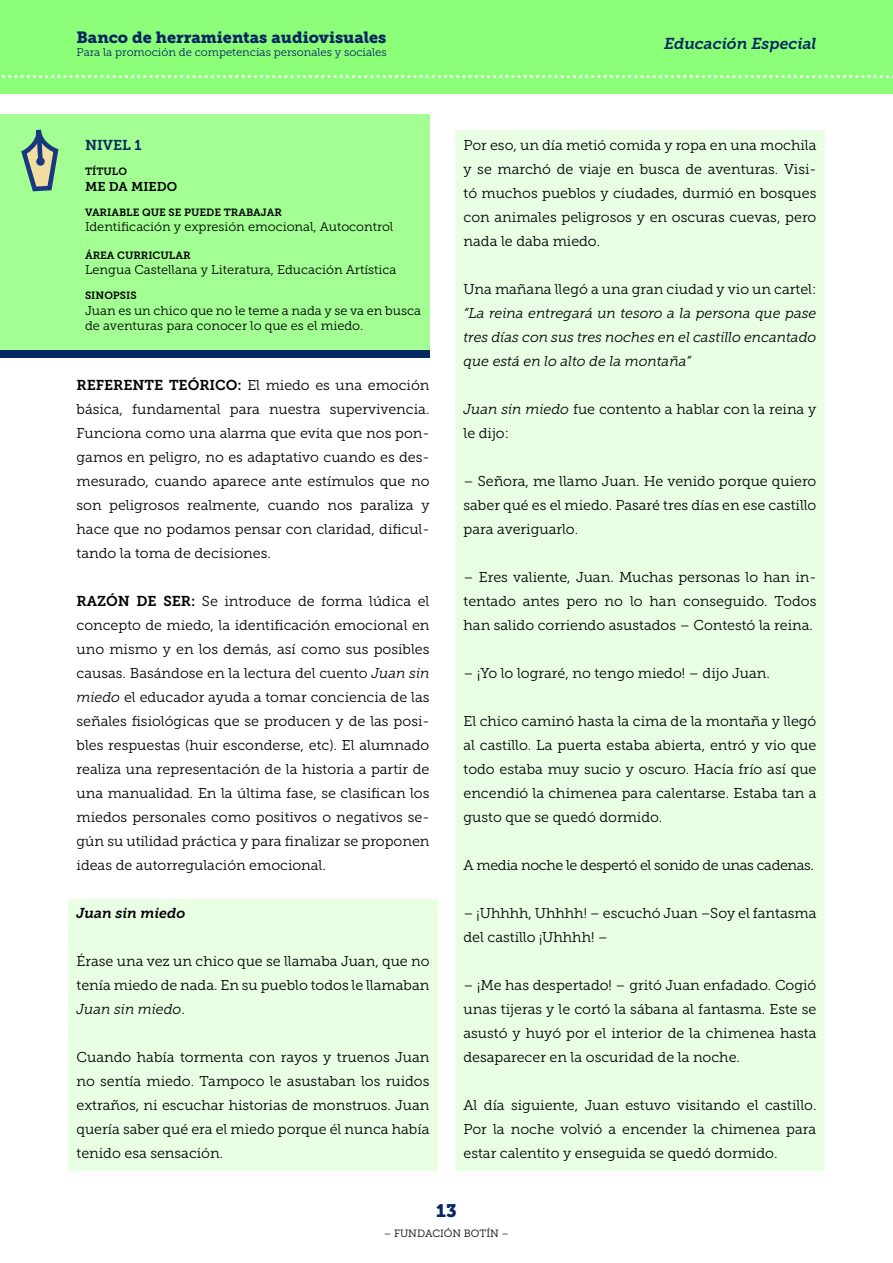
<style>
.page{position:relative;width:893px;height:1263px;background:#fff}
.page>*{position:absolute;margin:0;border:0;box-sizing:border-box;transform-origin:0 0}
.t1{font:18px "Museo Slab 900";color:#052661}
.t2{font:16.2px "Museo Slab 900";color:#052661}
.t3{font:italic 15.75px "Museo Slab 700";color:#052661}
.t4{font:14.25px/24px "Museo Slab 300";color:#000;text-align:justify}
.t5{font:italic 14.25px/24px "Museo Slab 300";color:#000;text-align:justify}
.t6{font:14.25px "Museo Slab 300";letter-spacing:-.025em;color:#000}
.t7{font:italic 14.25px "Museo Slab 700";letter-spacing:-.005em;color:#000}
.t8{font:14.25px "Museo Slab 700";color:#052661}
.t9{font:12.75px/15.3px "Museo Slab 300";color:#000}
.t10{font:12.75px "Museo Slab 700";color:#000}
.t11{font:11.25px "Museo Slab 300";color:#052661}
.t12{font:10.5px "Museo Slab 700";color:#000}
.t13{font:10.5px "Museo Slab 300";color:#000}
.s1{font-family:"Museo Slab 700"}
.s2{font-style:italic}
</style>
<div class="page">
<div style="left:0;top:0;width:893px;height:94px;background:#8cff78"></div>
<svg style="left:2px;top:75px;width:891px;height:3px"></svg>
<div style="left:0;top:115px;width:429px;height:238px;background:#a3ff93"></div>
<div style="left:0;top:350px;width:429px;height:7px;background:#052661"></div>
<div style="left:68px;top:899px;width:370px;height:31px;background:#e8ffe4"></div>
<div style="left:68px;top:923px;width:370px;height:31px;background:#e8ffe4"></div>
<div style="left:68px;top:947px;width:370px;height:79px;background:#e8ffe4"></div>
<div style="left:68px;top:1019px;width:370px;height:31px;background:#e8ffe4"></div>
<div style="left:68px;top:1043px;width:370px;height:127px;background:#e8ffe4"></div>
<div style="left:455px;top:131px;width:370px;height:127px;background:#e8ffe4"></div>
<div style="left:455px;top:251px;width:370px;height:31px;background:#e8ffe4"></div>
<div style="left:455px;top:275px;width:370px;height:31px;background:#e8ffe4"></div>
<div style="left:455px;top:299px;width:370px;height:79px;background:#e8ffe4"></div>
<div style="left:455px;top:371px;width:370px;height:31px;background:#e8ffe4"></div>
<div style="left:455px;top:395px;width:370px;height:55px;background:#e8ffe4"></div>
<div style="left:455px;top:443px;width:370px;height:31px;background:#e8ffe4"></div>
<div style="left:455px;top:467px;width:370px;height:79px;background:#e8ffe4"></div>
<div style="left:455px;top:539px;width:370px;height:31px;background:#e8ffe4"></div>
<div style="left:455px;top:563px;width:370px;height:79px;background:#e8ffe4"></div>
<div style="left:455px;top:635px;width:370px;height:31px;background:#e8ffe4"></div>
<div style="left:455px;top:659px;width:370px;height:31px;background:#e8ffe4"></div>
<div style="left:455px;top:683px;width:370px;height:31px;background:#e8ffe4"></div>
<div style="left:455px;top:707px;width:370px;height:127px;background:#e8ffe4"></div>
<div style="left:455px;top:827px;width:370px;height:31px;background:#e8ffe4"></div>
<div style="left:455px;top:851px;width:370px;height:31px;background:#e8ffe4"></div>
<div style="left:455px;top:875px;width:370px;height:31px;background:#e8ffe4"></div>
<div style="left:455px;top:899px;width:370px;height:55px;background:#e8ffe4"></div>
<div style="left:455px;top:947px;width:370px;height:31px;background:#e8ffe4"></div>
<div style="left:455px;top:971px;width:370px;height:103px;background:#e8ffe4"></div>
<div style="left:455px;top:1067px;width:370px;height:31px;background:#e8ffe4"></div>
<div style="left:455px;top:1091px;width:370px;height:79px;background:#e8ffe4"></div>
<svg style="left:19px;top:114px;width:41px;height:78px"></svg>
<div style="left:36px;top:157px;width:9px;height:9px;background:#1a387d;border-radius:50%"></div>
<p class="t2" style="left:77px;top:28px;width:311px">Banco de herramientas audiovisuales</p>
<p class="t11" style="left:77px;top:46px;width:312px">Para la promoción de competencias personales y sociales</p>
<p class="t8" style="left:85px;top:137px;width:58px">NIVEL 1</p>
<p class="t12" style="left:85px;top:166px;width:43px">TÍTULO</p>
<p class="t10" style="left:85px;top:179px;width:94px">ME DA MIEDO</p>
<p class="t12" style="left:85px;top:206px;width:198px">VARIABLE QUE SE PUEDE TRABAJAR</p>
<p class="t9" style="left:85px;top:219px;width:310px">Identificación y expresión emocional, Autocontrol</p>
<p class="t12" style="left:85px;top:249px;width:107px">ÁREA CURRICULAR</p>
<p class="t9" style="left:85px;top:262px;width:313px">Lengua Castellana y Literatura, Educación Artística</p>
<p class="t12" style="left:85px;top:290px;width:53px">SINOPSIS</p>
<p class="t9" style="left:85px;top:303px;width:337px">Juan es un chico que no le teme a nada y se va en busca de aventuras para conocer lo que es el miedo.</p>
<p class="t4" style="left:77px;top:373px;width:354px"><span class="s1">REFERENTE TEÓRICO:</span> El miedo es una emoción básica, fundamental para nuestra supervivencia.<br>Funciona como una alarma que evita que nos pon&shy;gamos en peligro, no es adaptativo cuando es des&shy;mesurado, cuando aparece ante estímulos que no son peligrosos realmente, cuando nos paraliza y hace que no podamos pensar con claridad, dificul&shy;tando la toma de decisiones.</p>
<p class="t4" style="left:77px;top:589px;width:354px"><span class="s1">RAZÓN DE SER:</span> Se introduce de forma lúdica el concepto de miedo, la identificación emocional en uno mismo y en los demás, así como sus posibles causas. Basándose en la lectura del cuento <span class="s2">Juan sin miedo</span> el educador ayuda a tomar conciencia de las señales fisiológicas que se producen y de las posi&shy;bles respuestas (huir esconderse, etc). El alumnado realiza una representación de la historia a partir de una manualidad. En la última fase, se clasifican los miedos personales como positivos o negativos se&shy;gún su utilidad práctica y para finalizar se proponen ideas de autorregulación emocional.</p>
<p class="t7" style="left:77px;top:905px;width:110px">Juan sin miedo</p>
<p class="t4" style="left:77px;top:949px;width:354px">Érase una vez un chico que se llamaba Juan, que no tenía miedo de nada. En su pueblo todos le llamaban <span class="s2">Juan sin miedo</span>.</p>
<p class="t4" style="left:77px;top:1045px;width:354px">Cuando había tormenta con rayos y truenos Juan no sentía miedo. Tampoco le asustaban los ruidos extraños, ni escuchar historias de monstruos. Juan quería saber qué era el miedo porque él nunca había tenido esa sensación.</p>
<p class="t3" style="left:664px;top:34px;width:154px">Educación Especial</p>
<p class="t4" style="left:463px;top:133px;width:354px">Por eso, un día metió comida y ropa en una mochila y se marchó de viaje en busca de aventuras. Visi&shy;tó muchos pueblos y ciudades, durmió en bosques con animales peligrosos y en oscuras cuevas, pero nada le daba miedo.</p>
<p class="t4" style="left:463px;top:277px;width:354px">Una mañana llegó a una gran ciudad y vio un cartel:</p>
<p class="t5" style="left:463px;top:301px;width:354px">“La reina entregará un tesoro a la persona que pase tres días con sus tres noches en el castillo encantado que está en lo alto de la montaña”</p>
<p class="t4" style="left:463px;top:397px;width:354px"><span class="s2">Juan sin miedo</span> fue contento a hablar con la reina y le dijo:</p>
<p class="t4" style="left:463px;top:469px;width:354px">– Señora, me llamo Juan. He venido porque quiero saber qué es el miedo. Pasaré tres días en ese castillo para averiguarlo.</p>
<p class="t4" style="left:463px;top:565px;width:354px">– Eres valiente, Juan. Muchas personas lo han in&shy;tentado antes pero no lo han conseguido. Todos han salido corriendo asustados – Contestó la reina.</p>
<p class="t4" style="left:463px;top:661px;width:308px">– ¡Yo lo lograré, no tengo miedo! – dijo Juan.</p>
<p class="t4" style="left:463px;top:709px;width:354px">El chico caminó hasta la cima de la montaña y llegó al castillo. La puerta estaba abierta, entró y vio que todo estaba muy sucio y oscuro. Hacía frío así que encendió la chimenea para calentarse. Estaba tan a gusto que se quedó dormido.</p>
<p class="t6" style="left:463px;top:857px;width:352px">A media noche le despertó el sonido de unas cadenas.</p>
<p class="t4" style="left:463px;top:901px;width:354px">– ¡Uhhhh, Uhhhh! – escuchó Juan –Soy el fantasma del castillo ¡Uhhhh! –</p>
<p class="t4" style="left:463px;top:973px;width:354px">– ¡Me has despertado! – gritó Juan enfadado. Cogió unas tijeras y le cortó la sábana al fantasma. Este se asustó y huyó por el interior de la chimenea hasta desaparecer en la oscuridad de la noche.</p>
<p class="t4" style="left:463px;top:1093px;width:354px">Al día siguiente, Juan estuvo visitando el castillo.<br>Por la noche volvió a encender la chimenea para estar calentito y enseguida se quedó dormido.</p>
<p class="t1" style="left:436px;top:1201px;width:22px">13</p>
<p class="t13" style="left:384px;top:1227px;width:127px">– FUNDACIÓN BOTÍN –</p>
</div>
